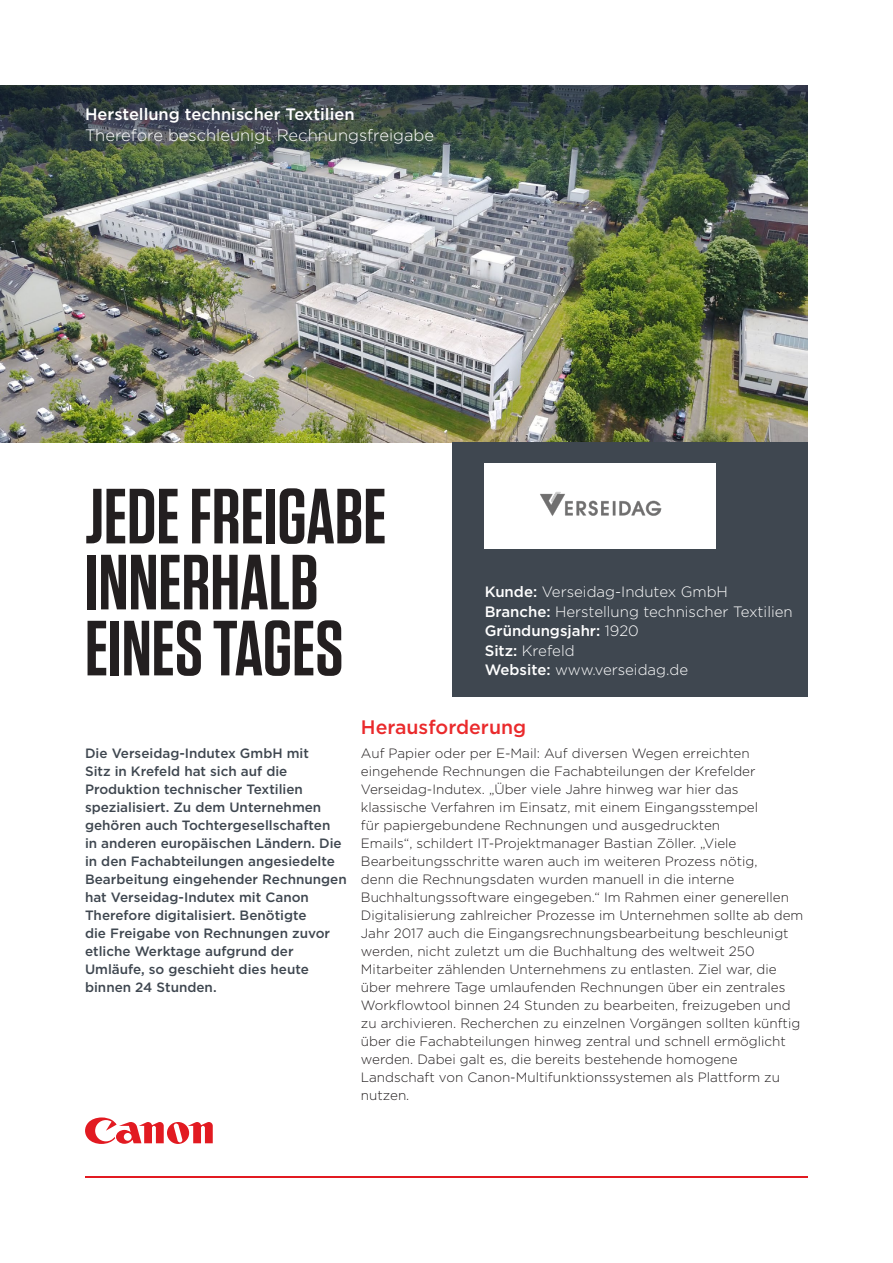
<style>
.page{position:relative;width:893px;height:1263px;background:#fff}
.page>*{position:absolute;margin:0;border:0;box-sizing:border-box;transform-origin:0 0}
.t1{font:600 78px/66px "Tungsten";color:#231f20}
.t2{font:500 19.5px "Gotham";color:#ea2a2c}
.t3{font:300 16.5px "Gotham";color:#fff}
.t4{font:500 16.5px "Gotham";color:#fff}
.t5{font:300 15px/19.5px "Gotham";color:#fff}
.t6{font:300 13.5px/18px "Gotham";color:#231f20}
.t7{font:500 13.5px/18px "Gotham";color:#3f4750}
.s1{font-weight:500}
</style>
<div class="page">
<svg style="left:85px;top:1117px;width:128px;height:27px"></svg>
<hr style="left:85px;top:1176px;width:723px;height:2px;background:#e21a21">
<img style="left:0;top:171px;width:808px;height:271px">
<div style="left:453px;top:442px;width:355px;height:255px;background:#3f4750"></div>
<svg style="left:0;top:85px;width:808px;height:86px;background:#3d4c46"></svg>
<div style="left:485px;top:463px;width:231px;height:86px;background:#fff"></div>
<img style="left:540px;top:492px;width:122px;height:24px">
<p class="t4" style="left:85px;top:103px;width:271px">Herstellung technischer Textilien</p>
<p class="t3" style="left:85px;top:124px;width:350px">Therefore beschleunigt Rechnungsfreigabe</p>
<h1 class="t1" style="left:85px;top:485px;width:303px">JEDE FREIGABE<br>INNERHALB<br>EINES TAGES</h1>
<p class="t5" style="left:485px;top:582px;width:309px"><span class="s1">Kunde:</span> Verseidag-Indutex GmbH<br><span class="s1">Branche:</span> Herstellung technischer Textilien<br><span class="s1">Gründungsjahr:</span> 1920<br><span class="s1">Sitz:</span> Krefeld<br><span class="s1">Website:</span> www.verseidag.de</p>
<p class="t7" style="left:85px;top:744px;width:263px">Die Verseidag-Indutex GmbH mit<br>Sitz in Krefeld hat sich auf die Produktion technischer Textilien spezialisiert. Zu dem Unternehmen gehören auch Tochtergesellschaften<br>in anderen europäischen Ländern. Die in den Fachabteilungen angesiedelte Bearbeitung eingehender Rechnungen hat Verseidag-Indutex mit Canon Therefore digitalisiert. Benötigte<br>die Freigabe von Rechnungen zuvor etliche Werktage aufgrund der Umläufe, so geschieht dies heute binnen 24 Stunden.</p>
<h2 class="t2" style="left:361px;top:714px;width:167px">Herausforderung</h2>
<p class="t6" style="left:361px;top:744px;width:444px">Auf Papier oder per E-Mail: Auf diversen Wegen erreichten eingehende Rechnungen die Fachabteilungen der Krefelder Verseidag-Indutex. „Über viele Jahre hinweg war hier das klassische Verfahren im Einsatz, mit einem Eingangsstempel<br>für papiergebundene Rechnungen und ausgedruckten<br>Emails“, schildert IT-Projektmanager Bastian Zöller. „Viele Bearbeitungsschritte waren auch im weiteren Prozess nötig,<br>denn die Rechnungsdaten wurden manuell in die interne Buchhaltungssoftware eingegeben.“ Im Rahmen einer generellen Digitalisierung zahlreicher Prozesse im Unternehmen sollte ab dem Jahr 2017 auch die Eingangsrechnungsbearbeitung beschleunigt werden, nicht zuletzt um die Buchhaltung des weltweit 250<br>Mitarbeiter zählenden Unternehmens zu entlasten. Ziel war, die über mehrere Tage umlaufenden Rechnungen über ein zentrales Workflowtool binnen 24 Stunden zu bearbeiten, freizugeben und zu archivieren. Recherchen zu einzelnen Vorgängen sollten künftig über die Fachabteilungen hinweg zentral und schnell ermöglicht werden. Dabei galt es, die bereits bestehende homogene Landschaft von Canon-Multifunktionssystemen als Plattform zu nutzen.</p>
</div>
